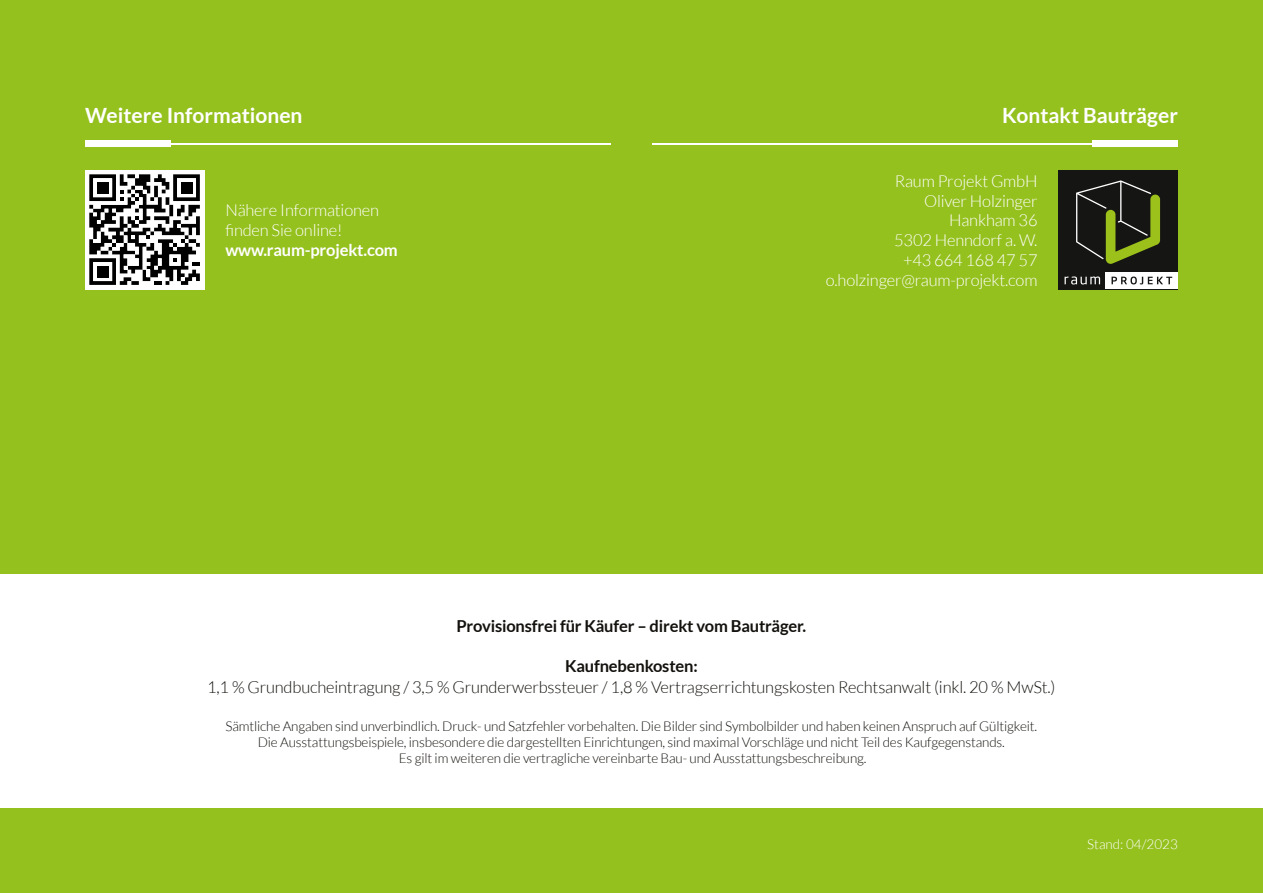
<style>
.page{position:relative;width:1263px;height:893px;background:#95c11f}
.page>*{position:absolute;margin:0;border:0;box-sizing:border-box;transform-origin:0 0}
.t1{font:700 21px "Lato";color:#fff}
.t2{font:300 16.5px/19.8px "Lato";letter-spacing:-.01em;color:#fff;text-align:right}
.t3{font:300 16.5px "Lato";letter-spacing:-.01em;color:#13110d}
.t4{font:700 16.5px "Lato";letter-spacing:-.01em;color:#13110d}
.t5{font:700 16.5px "Lato";letter-spacing:-.01em;color:#fff}
.t6{font:300 13.5px/16.2px "Lato";letter-spacing:-.01em;color:#13110d;text-align:center}
.t7{font:300 13.5px "Lato";color:#fff}
</style>
<div class="page">
<div style="left:1093px;top:140px;width:85px;height:7px;background:#fff"></div>
<hr style="left:653px;top:143px;width:525px;height:1px;background:#fff">
<div style="left:85px;top:140px;width:85px;height:7px;background:#fff"></div>
<hr style="left:85px;top:143px;width:525px;height:1px;background:#fff">
<div style="left:0;top:574px;width:1263px;height:234px;background:#fff"></div>
<div style="left:1059px;top:170px;width:119px;height:119px;background:#151514"></div>
<div style="left:1106px;top:272px;width:72px;height:17px;background:#fff"></div>
<svg style="left:1076px;top:180px;width:84px;height:84px"></svg>
<svg style="left:1064px;top:276px;width:36px;height:8px"></svg>
<svg style="left:1111px;top:277px;width:61px;height:7px"></svg>
<div style="left:85px;top:170px;width:119px;height:119px;background:#fff"></div>
<svg style="left:89px;top:174px;width:111px;height:111px"></svg>
<h1 class="t1" style="left:85px;top:104px;width:219px">Weitere Informationen</h1>
<h1 class="t1" style="left:1002px;top:104px;width:177px">Kontakt Bauträger</h1>
<p class="t2" style="left:225px;top:201px;width:155px;text-align:left">Nähere Informationen finden Sie online!</p>
<p class="t5" style="left:225px;top:241px;width:174px">www.raum-projekt.com</p>
<p class="t2" style="left:826px;top:171px;width:213px">Raum Projekt GmbH<br>Oliver Holzinger<br>Hankham 36<br>5302 Henndorf a. W.<br>+43 664 168 47 57 o.holzinger@raum-projekt.com</p>
<p class="t4" style="left:456px;top:616px;width:351px">Provisionsfrei für Käufer – direkt vom Bauträger.</p>
<p class="t4" style="left:565px;top:656px;width:134px">Kaufnebenkosten:</p>
<p class="t3" style="left:207px;top:678px;width:850px">1,1 % Grundbucheintragung / 3,5 % Grunderwerbssteuer / 1,8 % Vertragserrichtungskosten Rechtsanwalt (inkl. 20 % MwSt.)</p>
<p class="t6" style="left:226px;top:718px;width:813px">Sämtliche Angaben sind unverbindlich. Druck- und Satzfehler vorbehalten. Die Bilder sind Symbolbilder und haben keinen Anspruch auf Gültigkeit.<br>Die Ausstattungsbeispiele, insbesondere die dargestellten Einrichtungen, sind maximal Vorschläge und nicht Teil des Kaufgegenstands.<br>Es gilt im weiteren die vertragliche vereinbarte Bau- und Ausstattungsbeschreibung.</p>
<p class="t7" style="left:1087px;top:836px;width:92px">Stand: 04/2023</p>
</div>
